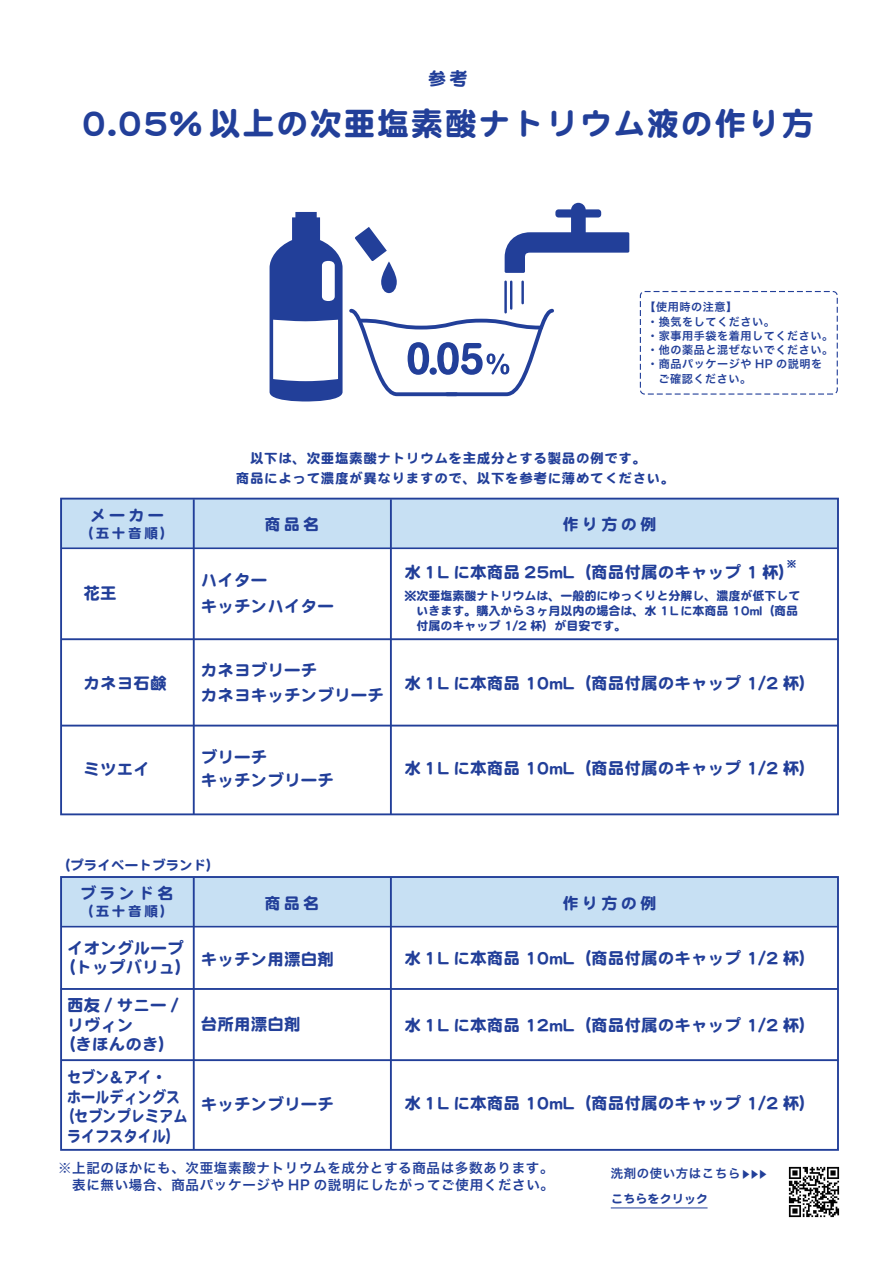
<style>
.page{position:relative;width:893px;height:1263px;background:#fff}
.page>*{position:absolute;margin:0;border:0;box-sizing:border-box;transform-origin:0 0}
.t1{font:32.1px "DF Maru Gothic SB MP RKSJ H";letter-spacing:.05em;color:#223f99}
.t2{font:18px "DF Maru Gothic SB MP RKSJ H";color:#223f99}
.t3{font:16.5px/19.5px "DF Maru Gothic SB MP RKSJ H";letter-spacing:.01em;color:#223f99;text-align:center}
.t4{font:16.5px "DF Maru Gothic SB MP RKSJ H";letter-spacing:.01em;color:#223f99;scale:.85 1}
.t5{font:16.05px "DF Maru Gothic SB MP RKSJ H";letter-spacing:.2em;color:#223f99}
.t6{font:13.5px/19.5px "DF Maru Gothic SB MP RKSJ H";letter-spacing:.05em;color:#223f99;text-align:center}
.t7{font:13.5px/16.5px "Hira Kaku Pro W6";letter-spacing:.05em;color:#223f99}
.t8{font:13.5px "DF Maru Gothic SB MP RKSJ H";letter-spacing:.01em;color:#223f99}
.t9{font:12.45px "Hira Kaku Pro W6";letter-spacing:.05em;color:#223f99}
.t10{font:12px/15px "DF Maru Gothic SB MP RKSJ H";color:#223f99}
.t11{font:11.1px "Hira Kaku Pro W6";letter-spacing:.05em;color:#223f99}
.t12{font:9px "DF Maru Gothic SB MP RKSJ H";color:#223f99}
.s1{font-size:9.6px}
</style>
<div class="page">
<div style="left:60px;top:498px;width:778px;height:50px;background:#c7e0f3"></div>
<div style="left:60px;top:498px;width:779px;height:317px;border:2px solid #223f99"></div>
<hr style="left:61px;top:547px;width:777px;height:2px;background:#223f99">
<hr style="left:61px;top:638px;width:777px;height:2px;background:#223f99">
<hr style="left:61px;top:725px;width:777px;height:1px;background:#223f99">
<hr style="left:193px;top:499px;width:2px;height:315px;background:#223f99">
<hr style="left:390px;top:499px;width:2px;height:315px;background:#223f99">
<div style="left:60px;top:876px;width:778px;height:51px;background:#c7e0f3"></div>
<div style="left:60px;top:876px;width:779px;height:275px;border:2px solid #223f99"></div>
<hr style="left:61px;top:926px;width:777px;height:1px;background:#223f99">
<hr style="left:61px;top:988px;width:777px;height:2px;background:#223f99">
<hr style="left:61px;top:1059px;width:777px;height:2px;background:#223f99">
<hr style="left:193px;top:878px;width:2px;height:271px;background:#223f99">
<hr style="left:390px;top:878px;width:2px;height:271px;background:#223f99">
<svg style="left:270px;top:203px;width:359px;height:198px"></svg>
<div style="left:640px;top:291px;width:198px;height:104px;border:1px dashed #223f99;border-radius:4px"></div>
<img style="left:788px;top:1166px;width:52px;height:52px">
<hr style="left:611px;top:1207px;width:97px;height:1px;background:#223f99">
<p class="t2" style="left:428px;top:70px;width:41px">参考</p>
<h1 class="t1" style="left:82px;top:107px;width:733px">0.05% 以上の次亜塩素酸ナトリウム液の作り方</h1>
<p class="t11" style="left:644px;top:297px;width:94px">【使用時の注意】</p>
<p class="t11" style="left:647px;top:311px;width:129px">・換気をしてください。</p>
<p class="t11" style="left:647px;top:326px;width:188px">・家事用手袋を着用してください。</p>
<p class="t11" style="left:647px;top:340px;width:188px">・他の薬品と混ぜないでください。</p>
<p class="t11" style="left:647px;top:354px;width:176px">・商品パッケージや HP の説明を</p>
<p class="t11" style="left:658px;top:368px;width:94px">ご確認ください。</p>
<p class="t5" style="left:90px;top:507px;width:76px">メーカー</p>
<p class="t6" style="left:80px;top:523px;width:96px">（五十音順）</p>
<p class="t3" style="left:83px;top:583px;width:35px">花王</p>
<p class="t3" style="left:83px;top:673px;width:85px">カネヨ石鹸</p>
<p class="t3" style="left:83px;top:759px;width:68px">ミツエイ</p>
<p class="t6" style="left:222px;top:449px;width:454px">以下は、次亜塩素酸ナトリウムを主成分とする製品の例です。<br>　商品によって濃度が異なりますので、以下を参考に薄めてください。</p>
<p class="t5" style="left:264px;top:516px;width:56px">商品名</p>
<p class="t5" style="left:563px;top:516px;width:95px">作り方の例</p>
<p class="t3" style="left:201px;top:570px;width:68px">ハイター</p>
<p class="t3" style="left:404px;top:562px;width:392px">水１L に本商品 25mL（商品付属のキャップ 1 杯）</p>
<p class="t12" style="left:787px;top:560px;width:10px">※</p>
<p class="t3" style="left:201px;top:596px;width:135px">キッチンハイター</p>
<p class="t10" style="left:404px;top:588px;width:397px">※次亜塩素酸ナトリウムは、一般的にゆっくりと分解し、濃度が低下して　いきます。購入から３ヶ月以内の場合は、水 1Ｌに本商品 10ml（商品　付属のキャップ 1/2 杯）が目安です。</p>
<p class="t3" style="left:201px;top:660px;width:118px">カネヨブリーチ</p>
<p class="t3" style="left:201px;top:685px;width:185px">カネヨキッチンブリーチ</p>
<p class="t3" style="left:201px;top:747px;width:68px">ブリーチ</p>
<p class="t3" style="left:201px;top:771px;width:135px">キッチンブリーチ</p>
<p class="t3" style="left:404px;top:673px;width:413px">水１L に本商品 10mL（商品付属のキャップ 1/2 杯）</p>
<p class="t3" style="left:404px;top:759px;width:413px">水１L に本商品 10mL（商品付属のキャップ 1/2 杯）</p>
<p class="t8" style="left:57px;top:858px;width:165px">（プライベートブランド）</p>
<p class="t5" style="left:80px;top:885px;width:95px">ブランド名</p>
<p class="t6" style="left:80px;top:901px;width:96px">（五十音順）</p>
<p class="t5" style="left:264px;top:895px;width:56px">商品名</p>
<p class="t5" style="left:563px;top:895px;width:95px">作り方の例</p>
<p class="t3" style="left:59px;top:938px;width:135px">イオングループ（トップバリュ）</p>
<p class="t3" style="left:201px;top:949px;width:135px">キッチン用漂白剤</p>
<p class="t3" style="left:67px;top:995px;width:113px">西友 / サニー /</p>
<p class="t3" style="left:67px;top:1015px;width:68px">リヴィン</p>
<p class="t3" style="left:59px;top:1034px;width:118px">（きほんのき）</p>
<p class="t4" style="left:67px;top:1069px;width:118px">セブン＆アイ・</p>
<p class="t4" style="left:67px;top:1088px;width:135px">ホールディングス</p>
<p class="t4" style="left:60px;top:1108px;width:151px">（セブンプレミアム</p>
<p class="t4" style="left:67px;top:1127px;width:135px">ライフスタイル）</p>
<p class="t3" style="left:201px;top:1014px;width:101px">台所用漂白剤</p>
<p class="t3" style="left:201px;top:1094px;width:135px">キッチンブリーチ</p>
<p class="t3" style="left:404px;top:949px;width:413px">水１L に本商品 10mL（商品付属のキャップ 1/2 杯）</p>
<p class="t3" style="left:404px;top:1015px;width:413px">水１L に本商品 12mL（商品付属のキャップ 1/2 杯）</p>
<p class="t3" style="left:404px;top:1093px;width:413px">水１L に本商品 10mL（商品付属のキャップ 1/2 杯）</p>
<p class="t7" style="left:58px;top:1159px;width:497px">※上記のほかにも、次亜塩素酸ナトリウムを成分とする商品は多数あります。　表に無い場合、商品パッケージや HP の説明にしたがってご使用ください。</p>
<p class="t9" style="left:611px;top:1162px;width:159px">洗剤の使い方はこちら<span class="s1">▶▶▶</span></p>
<p class="t10" style="left:611px;top:1191px;width:98px">こちらをクリック</p>
</div>
